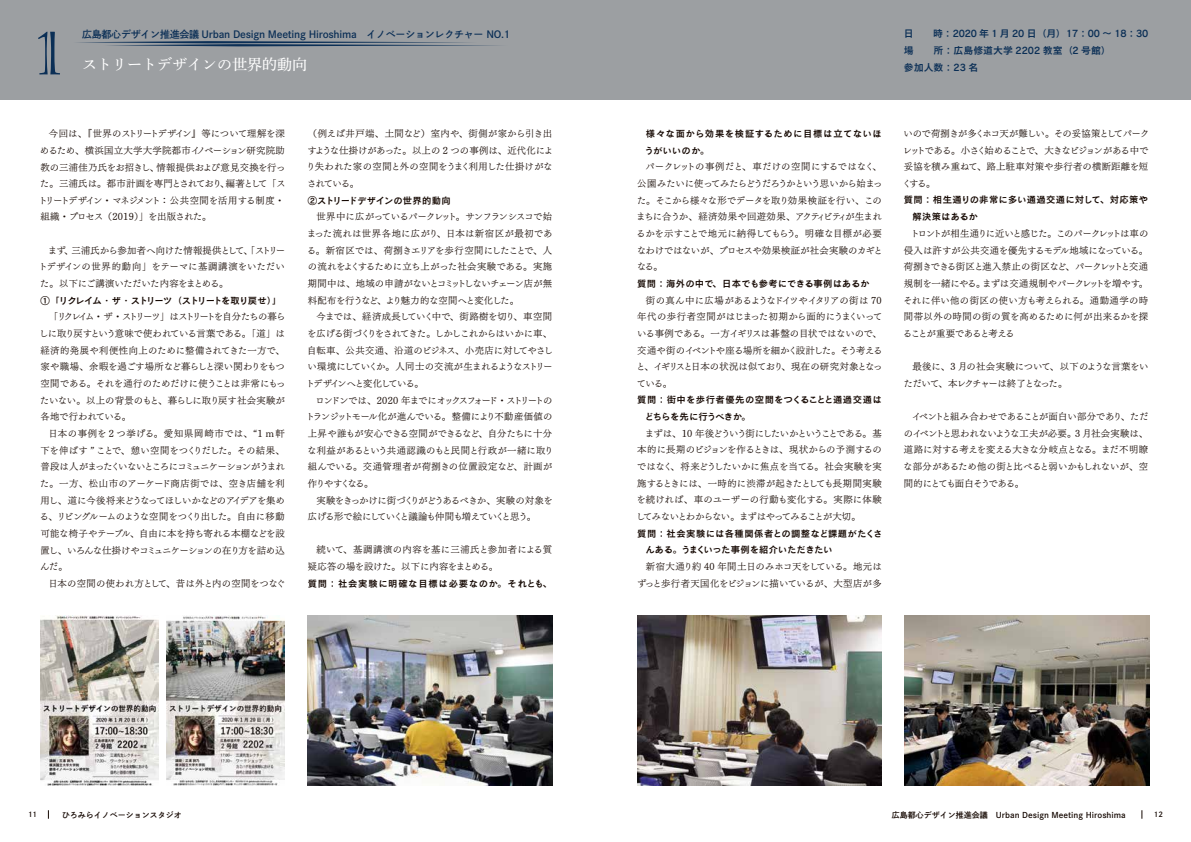
<style>
.page{position:relative;width:1191px;height:842px;background:#fff}
.page>*{position:absolute;margin:0;border:0;box-sizing:border-box;transform-origin:0 0}
.t1{font:65px "Viva Std";color:#0b2f56}
.t2{font:15px "FOT DNP Shuei Min Pr 6 M";color:#fff}
.t3{font:10px "FOT DNP Shuei Go Gin Std B";letter-spacing:-.025em;color:#0b2f56}
.t4{font:9.9px/16.7px "Cezanne Pro DB";color:#0b2f56}
.t5{font:9.4px/16.7px "UD Mincho Pr 6 L";letter-spacing:-.03em;color:#140700;text-align:justify}
.t6{font:9.4px/16.7px "Cezanne Pro DB";letter-spacing:.02em;color:#140700}
.t7{font:9.4px/16.7px "UD Mincho Pr 6 L";letter-spacing:-.05em;color:#140700}
.t8{font:9.4px/16.7px "UD Mincho Pr 6 L";letter-spacing:-.08em;color:#140700}
.t9{font:9.4px/16.7px "UD Mincho Pr 6 L";letter-spacing:.01em;color:#140700}
.t10{font:9.4px/16.7px "Cezanne Pro DB";letter-spacing:.05em;color:#140700}
.t11{font:9.4px "Cezanne Pro DB";letter-spacing:-.1em;color:#140700}
.t12{font:9.4px "UD Mincho Pr 6 L";letter-spacing:.015em;color:#140700}
.t13{font:9.4px "Cezanne Pro DB";letter-spacing:.075em;color:#140700}
.t14{font:9.4px "Cezanne Pro DB";letter-spacing:-.02em;color:#140700}
.t15{font:8px "FOT DNP Shuei Go Gin Std B";color:#140700}
.t16{font:7.1px "FOT DNP Shuei Go Gin Std B";color:#140700}
</style>
<div class="page">
<div style="left:0;top:0;width:1191px;height:99px;background:#9c9fa2"></div>
<svg style="left:78px;top:41px;width:421px;height:5px"></svg>
<img style="left:40px;top:616px;width:119px;height:169px">
<img style="left:166px;top:616px;width:119px;height:169px">
<img style="left:637px;top:616px;width:244px;height:169px">
<img style="left:308px;top:616px;width:244px;height:169px">
<img style="left:904px;top:616px;width:245px;height:169px">
<h1 class="t1" style="left:36px;top:19px;width:27px">1</h1>
<p class="t3" style="left:82px;top:27px;width:430px">広島都心デザイン推進会議 Urban Design Meeting Hiroshima　イノベーションレクチャー NO.1</p>
<h2 class="t2" style="left:82px;top:50px;width:226px">ストリートデザインの世界的動向</h2>
<p class="t4" style="left:904px;top:25px;width:246px">日　　時：2020 年 1 月 20 日（月）17：00 〜 18：30場　　所：広島修道大学 2202 教室（2 号館）<br>参加人数：23 名</p>
<p class="t5" style="left:38px;top:125px;width:249px;text-indent:10px">今回は、『世界のストリートデザイン』等について理解を深めるため、横浜国立大学大学院都市イノベーション研究院助教の三浦佳乃氏をお招きし、情報提供および意見交換を行った。三浦氏は。都市計画を専門とされており、編著として「ストリートデザイン・マネジメント：公共空間を活用する制度・組織・プロセス（2019）」を出版された。</p>
<p class="t5" style="left:38px;top:241px;width:248px;text-indent:9px">まず、三浦氏から参加者へ向けた情報提供として、「ストリートデザインの世界的動向」をテーマに基調講演をいただいた。以下にご講演いただいた内容をまとめる。</p>
<p class="t11" style="left:40px;top:294px;width:242px">①「リクレイム・ザ・ストリーツ（ストリートを取り戻せ）」</p>
<p class="t5" style="left:39px;top:308px;width:248px;text-indent:10px">「リクレイム・ザ・ストリーツ」はストリートを自分たちの暮らしに取り戻すという意味で使われている言葉である。「道」は経済的発展や利便性向上のために整備されてきた一方で、家や職場、余暇を過ごす場所など暮らしと深い関わりをもつ空間である。それを通行のためだけに使うことは非常にもったいない。以上の背景のもと、暮らしに取り戻す社会実験が各地で行われている。</p>
<p class="t5" style="left:39px;top:424px;width:247px;text-indent:9px">日本の事例を 2 つ挙げる。愛知県岡崎市では、“1 ｍ軒下を伸ばす ” ことで、憩い空間をつくりだした。その結果、普段は人がまったくいないところにコミュニケーションがうまれた。一方、松山市のアーケード商店街では、空き店舗を利用し、道に今後将来どうなってほしいかなどのアイデアを集める、リビングルームのような空間をつくり出した。自由に移動可能な椅子やテーブル、自由に本を持ち寄れる本棚などを設置し、いろんな仕掛けやコミュニケーションの在り方を詰め込んだ。</p>
<p class="t12" style="left:48px;top:575px;width:238px">日本の空間の使われ方として、昔は外と内の空間をつなぐ</p>
<p class="t5" style="left:306px;top:125px;width:248px">（例えば井戸端、土間など）室内や、街側が家から引き出すような仕掛けがあった。以上の 2 つの事例は、近代化により失われた家の空間と外の空間をうまく利用した仕掛けがなされている。</p>
<p class="t14" style="left:308px;top:194px;width:144px">②ストリードデザインの世界的動向</p>
<p class="t5" style="left:307px;top:208px;width:247px;text-indent:10px">世界中に広がっているパークレット。サンフランシスコで始まった流れは世界各地に広がり、日本は新宿区が最初である。新宿区では、荷捌きエリアを歩行空間にしたことで、人の流れをよくするために立ち上がった社会実験である。実施期間中は、地域の申請がないとコミットしないチェーン店が無料配布を行うなど、より魅力的な空間へと変化した。</p>
<p class="t5" style="left:306px;top:308px;width:249px;text-indent:10px">今までは、経済成長していく中で、街路樹を切り、車空間を広げる街づくりをされてきた。しかしこれからはいかに車、自転車、公共交通、沿道のビジネス、小売店に対してやさしい環境にしていくか。人同士の交流が生まれるようなストリートデザインへと変化している。</p>
<p class="t5" style="left:306px;top:391px;width:249px;text-align:left;text-indent:10px">ロンドンでは、2020 年までにオックスフォード・ストリートのトランジットモール化が進んでいる。整備により不動産価値の上昇や誰もが安心できる空間ができるなど、自分たちに十分な利益があるという共通認識のもと民間と行政が一緒に取り組んでいる。交通管理者が荷捌きの位置設定など、計画が作りやすくなる。</p>
<p class="t8" style="left:308px;top:491px;width:246px;text-indent:9px">実験をきっかけに街づくりがどうあるべきか、実験の対象を広げる形で絵にしていくと議論も仲間も増えていくと思う。</p>
<p class="t9" style="left:308px;top:541px;width:246px;text-indent:9px">続いて、基調講演の内容を基に三浦氏と参加者による質疑応答の場を設けた。以下に内容をまとめる。</p>
<p class="t13" style="left:308px;top:577px;width:246px">質問：社会実験に明確な目標は必要なのか。それとも、</p>
<p class="t10" style="left:644px;top:125px;width:239px">様々な面から効果を検証するために目標は立てないほうがいいのか。</p>
<p class="t5" style="left:636px;top:158px;width:248px;text-align:left;text-indent:9px">パークレットの事例だと、車だけの空間にするではなく、公園みたいに使ってみたらどうだろうかという思いから始まった。そこから様々な形でデータを取り効果検証を行い、このまちに合うか、経済効果や回遊効果、アクティビティが生まれるかを示すことで地元に納得してもらう。明確な目標が必要なわけではないが、プロセスや効果検証が社会実験のカギとなる。</p>
<p class="t6" style="left:637px;top:275px;width:234px">質問：海外の中で、日本でも参考にできる事例はあるか</p>
<p class="t5" style="left:636px;top:291px;width:248px;text-indent:10px">街の真ん中に広場があるようなドイツやイタリアの街は 70年代の歩行者空間がはじまった初期から面的にうまくいっている事例である。一方イギリスは碁盤の目状ではないので、交通や街のイベントや座る場所を細かく設計した。そう考えると、イギリスと日本の状況は似ており、現在の研究対象となっている。</p>
<p class="t6" style="left:645px;top:391px;width:238px;text-indent:-7px">質問：街中を歩行者優先の空間をつくることと通過交通はどちらを先に行うべきか。</p>
<p class="t5" style="left:636px;top:424px;width:247px;text-indent:9px">まずは、10 年後どういう街にしたいかということである。基本的に長期のビジョンを作るときは、現状からの予測するのではなく、将来どうしたいかに焦点を当てる。社会実験を実施するときには、一時的に渋滞が起きたとしても長期間実験を続ければ、車のユーザーの行動も変化する。実際に体験してみないとわからない。まずはやってみることが大切。</p>
<p class="t6" style="left:645px;top:524px;width:238px;text-indent:-8px">質問：社会実験には各種関係者との調整など課題がたくさんある。うまくいった事例を紹介いただきたい</p>
<p class="t5" style="left:637px;top:557px;width:246px;text-align:right">新宿大通り約 40 年間土日のみホコ天をしている。地元はずっと歩行者天国化をビジョンに描いているが、大型店が多</p>
<p class="t7" style="left:902px;top:124px;width:249px">いので荷捌きが多くホコ天が難しい。その妥協策としてパークレットである。小さく始めることで、大きなビジョンがある中で妥協を積み重ねて、路上駐車対策や歩行者の横断距離を短くする。</p>
<p class="t6" style="left:912px;top:191px;width:237px;text-indent:-9px">質問：相生通りの非常に多い通過交通に対して、対応策や解決策はあるか</p>
<p class="t5" style="left:903px;top:224px;width:247px;text-indent:8px">トロントが相生通りに近いと感じた。このパークレットは車の侵入は許すが公共交通を優先するモデル地域になっている。荷捌きできる街区と進入禁止の街区など、パークレットと交通規制を一緒にやる。まずは交通規制やパークレットを増やす。それに伴い他の街区の使い方も考えられる。通勤通学の時間帯以外の時間の街の質を高めるために何が出来るかを探ることが重要であると考える</p>
<p class="t5" style="left:903px;top:358px;width:246px;text-indent:9px">最後に、3 月の社会実験について、以下のような言葉をいただいて、本レクチャーは終了となった。</p>
<p class="t5" style="left:903px;top:407px;width:247px;text-indent:9px">イベントと組み合わせであることが面白い部分であり、ただのイベントと思われないような工夫が必要。3 月社会実験は、道路に対する考えを変える大きな分岐点となる。まだ不明瞭な部分があるため他の街と比べると弱いかもしれないが、空間的にとても面白そうである。</p>
<p class="t16" style="left:28px;top:809px;width:11px">11</p>
<p class="t15" style="left:62px;top:809px;width:121px">ひろみらイノベーションスタジオ</p>
<p class="t15" style="left:891px;top:809px;width:235px">広島都心デザイン推進会議　Urban Design Meeting Hiroshima</p>
<p class="t16" style="left:1154px;top:809px;width:11px">12</p>
</div>
